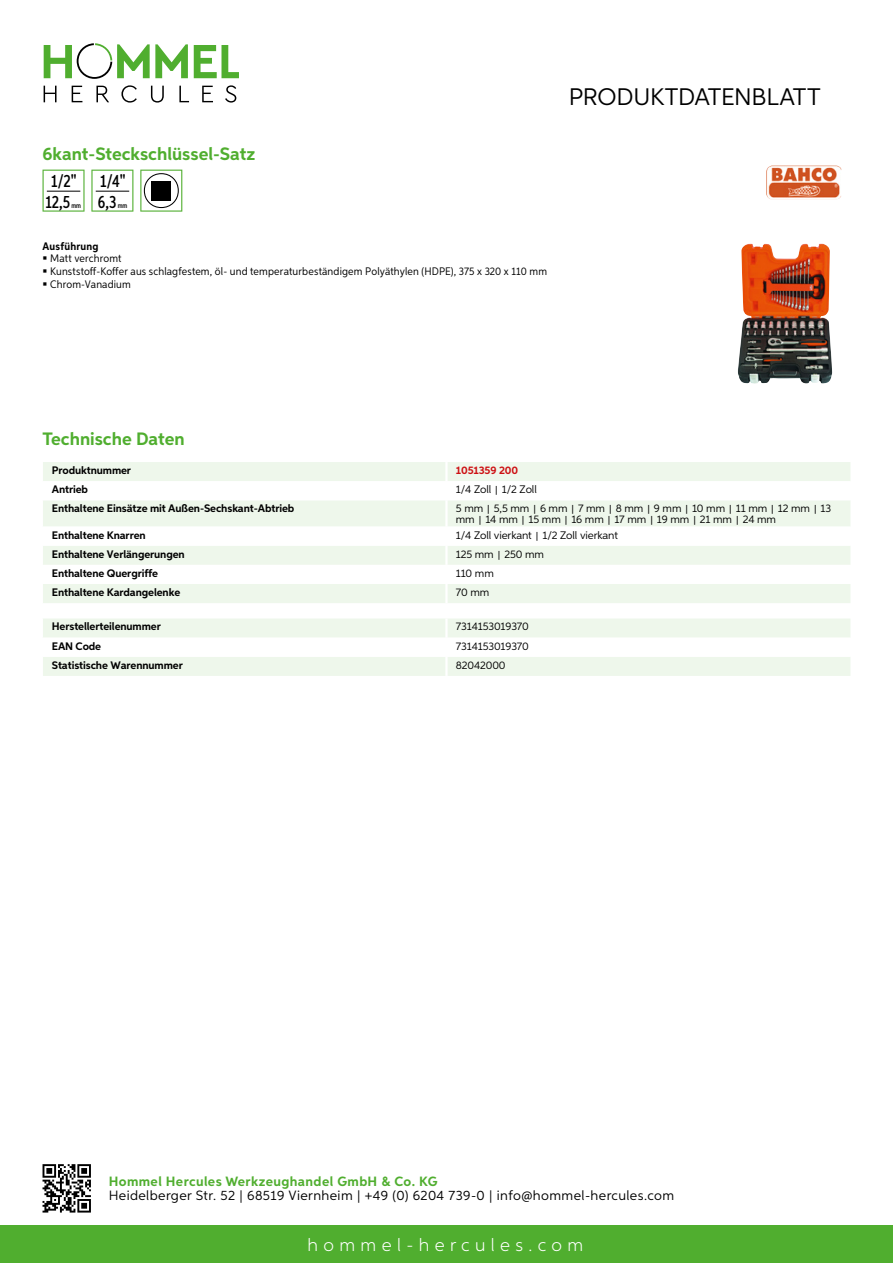
<style>
.page{position:relative;width:893px;height:1263px;background:#fff}
.page>*{position:absolute;margin:0;border:0;box-sizing:border-box;transform-origin:0 0}
.t1{font:24px "Aspira";letter-spacing:-.01em;color:#000}
.t2{font:700 18px "Aspira";color:#50ae2f}
.t3{font:300 18px "Aspira";letter-spacing:.3em;color:#fff}
.t4{font:500 17.85px/20.4px "Aspira XX Nar";color:#000;text-align:center}
.t5{font:13.5px "Aspira";letter-spacing:.03em;color:#000}
.t6{font:700 13.5px "Aspira";letter-spacing:.03em;color:#50ae2f}
.t7{font:700 10.95px "Aspira";letter-spacing:-.01em;color:#000}
.t8{font:10.95px/10.9px "Aspira";letter-spacing:-.01em;color:#000}
.t9{font:10.95px/12.8px "Aspira Nar";letter-spacing:.015em;color:#000}
.t10{font:700 10.95px "Aspira";letter-spacing:-.01em;color:#cd1013}
.t11{font:700 10.95px "Aspira Nar";letter-spacing:.02em;color:#000}
.t12{font:500 7.35px "Aspira XX Nar";color:#000}
.s1{font-family:"Wuerth Global";font-size:10.5px}
</style>
<div class="page">
<div style="left:0;top:1226px;width:893px;height:37px;background:#50ae2f"></div>
<svg style="left:43px;top:1164px;width:48px;height:48px"></svg>
<svg style="left:194px;top:45px;width:45px;height:33px"></svg>
<svg style="left:44px;top:43px;width:144px;height:36px"></svg>
<svg style="left:44px;top:86px;width:13px;height:16px"></svg>
<svg style="left:72px;top:86px;width:10px;height:16px"></svg>
<svg style="left:96px;top:86px;width:13px;height:16px"></svg>
<svg style="left:121px;top:85px;width:16px;height:18px"></svg>
<svg style="left:151px;top:86px;width:13px;height:17px"></svg>
<svg style="left:179px;top:86px;width:10px;height:16px"></svg>
<svg style="left:202px;top:86px;width:11px;height:16px"></svg>
<svg style="left:225px;top:85px;width:11px;height:18px"></svg>
<div style="left:43px;top:462px;width:807px;height:141px;background:#eef7eb"></div>
<svg style="left:43px;top:481px;width:807px;height:103px"></svg>
<hr style="left:445px;top:462px;width:3px;height:19px;background:#fff">
<hr style="left:445px;top:481px;width:3px;height:19px;background:#fff">
<hr style="left:445px;top:500px;width:3px;height:27px;background:#fff">
<hr style="left:445px;top:527px;width:3px;height:19px;background:#fff">
<hr style="left:445px;top:546px;width:3px;height:19px;background:#fff">
<hr style="left:445px;top:565px;width:3px;height:19px;background:#fff">
<hr style="left:445px;top:584px;width:3px;height:19px;background:#fff">
<svg style="left:43px;top:619px;width:807px;height:57px"></svg>
<hr style="left:445px;top:657px;width:3px;height:19px;background:#fff">
<svg style="left:43px;top:170px;width:42px;height:42px"></svg>
<hr style="left:47px;top:191px;width:33px;height:1px;background:#000">
<svg style="left:91px;top:170px;width:42px;height:42px"></svg>
<hr style="left:96px;top:191px;width:33px;height:1px;background:#000">
<svg style="left:140px;top:170px;width:42px;height:42px"></svg>
<div style="left:152px;top:181px;width:19px;height:19px;background:#000"></div>
<img style="left:738px;top:243px;width:94px;height:140px">
<img style="left:766px;top:166px;width:76px;height:33px">
<h2 class="t2" style="left:43px;top:142px;width:214px">6kant-Steckschlüssel-Satz</h2>
<h3 class="t4" style="left:45px;top:171px;width:33px">1/2"<br>12,5</h3>
<p class="t12" style="left:71px;top:201px;width:11px">mm</p>
<h3 class="t4" style="left:98px;top:171px;width:29px;text-align:left">1/4"<br>6,3</h3>
<p class="t12" style="left:118px;top:201px;width:11px">mm</p>
<p class="t11" style="left:43px;top:239px;width:58px">Ausführung</p>
<p class="t9" style="left:50px;top:252px;width:498px">Matt verchromt<br>Kunststoff-Koffer aus schlagfestem, öl- und temperaturbeständigem Polyäthylen (HDPE), 375 x 320 x 110 mm<br>Chrom-Vanadium</p>
<h1 class="t1" style="left:569px;top:82px;width:253px">Produktdatenblatt</h1>
<h2 class="t2" style="left:43px;top:428px;width:144px">Technische Daten</h2>
<p class="t7" style="left:52px;top:463px;width:81px">Produktnummer</p>
<p class="t10" style="left:456px;top:463px;width:64px">1051359 200</p>
<p class="t7" style="left:52px;top:483px;width:38px">Antrieb</p>
<p class="t8" style="left:456px;top:484px;width:82px">1/4 Zoll <span class="s1">|</span> 1/2 Zoll</p>
<p class="t7" style="left:52px;top:502px;width:244px">Enthaltene Einsätze mit Außen-Sechskant-Abtrieb</p>
<p class="t8" style="left:456px;top:503px;width:377px">5 mm <span class="s1">|</span> 5,5 mm <span class="s1">|</span> 6 mm <span class="s1">|</span> 7 mm <span class="s1">|</span> 8 mm <span class="s1">|</span> 9 mm <span class="s1">|</span> 10 mm <span class="s1">|</span> 11 mm <span class="s1">|</span> 12 mm <span class="s1">|</span> 13 mm <span class="s1">|</span> 14 mm <span class="s1">|</span> 15 mm <span class="s1">|</span> 16 mm <span class="s1">|</span> 17 mm <span class="s1">|</span> 19 mm <span class="s1">|</span> 21 mm <span class="s1">|</span> 24 mm</p>
<p class="t7" style="left:52px;top:528px;width:95px">Enthaltene Knarren</p>
<p class="t8" style="left:456px;top:529px;width:164px">1/4 Zoll vierkant <span class="s1">|</span> 1/2 Zoll vierkant</p>
<p class="t7" style="left:52px;top:547px;width:134px">Enthaltene Verlängerungen</p>
<p class="t8" style="left:456px;top:548px;width:90px">125 mm <span class="s1">|</span> 250 mm</p>
<p class="t7" style="left:52px;top:566px;width:108px">Enthaltene Quergriffe</p>
<p class="t8" style="left:456px;top:567px;width:40px">110 mm</p>
<p class="t7" style="left:52px;top:585px;width:130px">Enthaltene Kardangelenke</p>
<p class="t8" style="left:456px;top:586px;width:35px">70 mm</p>
<p class="t7" style="left:52px;top:620px;width:111px">Herstellerteilenummer</p>
<p class="t8" style="left:456px;top:621px;width:75px">7314153019370</p>
<p class="t7" style="left:52px;top:639px;width:51px">EAN Code</p>
<p class="t8" style="left:456px;top:640px;width:75px">7314153019370</p>
<p class="t7" style="left:52px;top:658px;width:132px">Statistische Warennummer</p>
<p class="t8" style="left:456px;top:659px;width:51px">82042000</p>
<p class="t6" style="left:109px;top:1172px;width:330px">Hommel Hercules Werkzeughandel GmbH &amp; Co. KG</p>
<p class="t5" style="left:109px;top:1187px;width:567px">Heidelberger Str. 52 | 68519 Viernheim | +49 (0) 6204 739-0 | info@hommel-hercules.com</p>
<h2 class="t3" style="left:307px;top:1234px;width:277px">hommel-hercules.com</h2>
</div>
